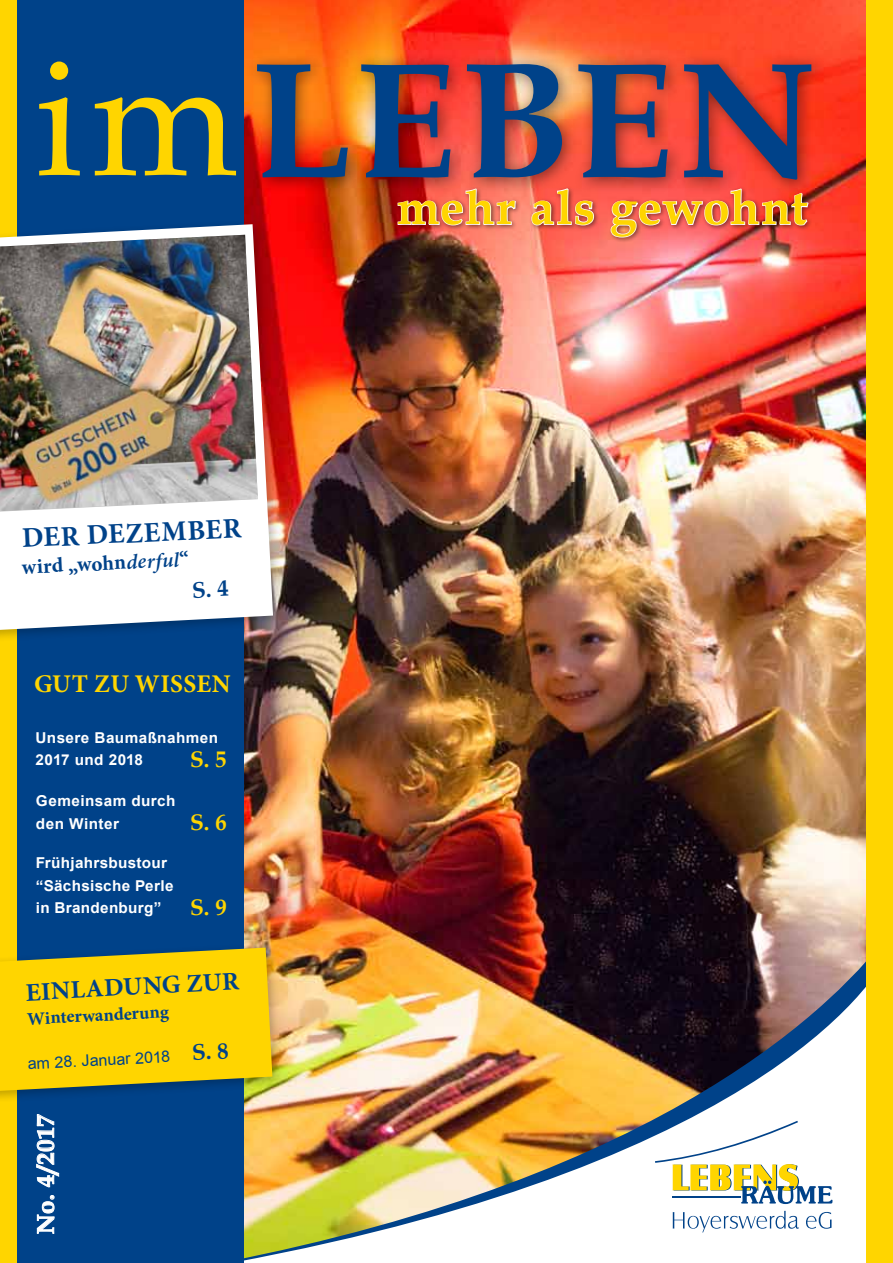
<style>
.page{position:relative;width:893px;height:1263px;background:#fff}
.page>*{position:absolute;margin:0;border:0;box-sizing:border-box;transform-origin:0 0}
.t1{font:700 165px "Book Antiqua";letter-spacing:.025em;color:#004289}
.t2{font:700 48px "Book Antiqua";letter-spacing:.02em;color:#ffd500}
.t3{font:700 28.5px "Minion Pro";color:#004289}
.t4{font:700 25.5px "Minion Pro";color:#004289}
.t5{font:700 25.5px "Minion Pro";letter-spacing:.02em;color:#ffd500}
.t6{font:700 24px "Book Antiqua";letter-spacing:.02em;color:#fff}
.t7{font:700 22.5px "Book Antiqua";color:#ffd500}
.t8{font:700 21px "Minion Pro";color:#004289}
.t9{font:700 18px "Minion Pro";color:#004289}
.t10{font:15.75px "Arial";color:#004289}
.t11{font:700 15px/22.5px "Arial";letter-spacing:.025em;color:#fff}
.s1{font-weight:400;color:#ffd500}
.s2{font-weight:600;font-style:italic}
</style>
<div class="page">
<img style="left:244px;top:0;width:623px;height:928px">
<div style="left:394px;top:186px;width:420px;height:57px;background:#000;opacity:.5"></div>
<svg style="left:397px;top:197px;width:120px;height:29px;background:#ca756d"></svg>
<svg style="left:531px;top:197px;width:64px;height:29px;background:#d67c73"></svg>
<img style="left:610px;top:197px;width:199px;height:75px">
<img style="left:244px;top:928px;width:623px;height:24px">
<img style="left:244px;top:952px;width:623px;height:311px">
<div style="left:246px;top:53px;width:582px;height:144px;background:#000;opacity:.5"></div>
<svg style="left:673px;top:1211px;width:159px;height:21px"></svg>
<svg style="left:655px;top:1121px;width:177px;height:83px"></svg>
<hr style="left:673px;top:1196px;width:68px;height:1px;background:#004289">
<div style="left:867px;top:0;width:26px;height:1263px;background:#ffd500"></div>
<div style="left:0;top:0;width:17px;height:1263px;background:#ffd500"></div>
<div style="left:17px;top:0;width:227px;height:1263px;background:#004289"></div>
<div style="left:0;top:218px;width:285px;height:425px;background:#000;opacity:.25"></div>
<svg style="left:0;top:224px;width:273px;height:406px;fill:#fff"></svg>
<div style="left:0;top:942px;width:284px;height:162px;background:#000;opacity:.25"></div>
<svg style="left:37px;top:1195px;width:18px;height:39px"></svg>
<svg style="left:36px;top:1114px;width:23px;height:74px"></svg>
<img style="left:0;top:235px;width:258px;height:276px">
<svg style="left:0;top:947px;width:272px;height:144px;background:#e7c70c"></svg>
<svg style="left:193px;top:580px;width:36px;height:18px"></svg>
<h1 class="t1" style="left:35px;top:8px;width:782px"><span class="s1">im</span>LEBEN</h1>
<h2 class="t2" style="left:397px;top:175px;width:412px">mehr als gewohnt</h2>
<h3 class="t3" style="left:21px;top:519px;width:221px;rotate:-3deg">DER DEZEMBER</h3>
<h3 class="t8" style="left:21px;top:553px;width:169px;rotate:-3deg">wird „wohn<span class="s2">derful</span>“</h3>
<h3 class="t5" style="left:34px;top:666px;width:198px">GUT ZU WISSEN</h3>
<p class="t11" style="left:36px;top:727px;width:184px">Unsere Baumaßnahmen<br>2017 und 2018</p>
<h3 class="t7" style="left:190px;top:744px;width:38px">S. 5</h3>
<p class="t11" style="left:36px;top:790px;width:141px">Gemeinsam durch den Winter</p>
<p class="t11" style="left:36px;top:852px;width:139px">Frühjahrsbustour “Sächsische Perle in Brandenburg”</p>
<h3 class="t7" style="left:190px;top:807px;width:38px">S. 6</h3>
<h3 class="t7" style="left:190px;top:892px;width:38px">S. 9</h3>
<h3 class="t4" style="left:25px;top:974px;width:215px;rotate:-3deg">EINLADUNG ZUR</h3>
<p class="t9" style="left:27px;top:1006px;width:143px;rotate:-3deg">Winterwanderung</p>
<p class="t10" style="left:27px;top:1053px;width:144px;rotate:-3deg">am 28. Januar 2018</p>
<h3 class="t6" style="left:29px;top:1234px;width:121px;rotate:-90deg">No. 4/2017</h3>
</div>
